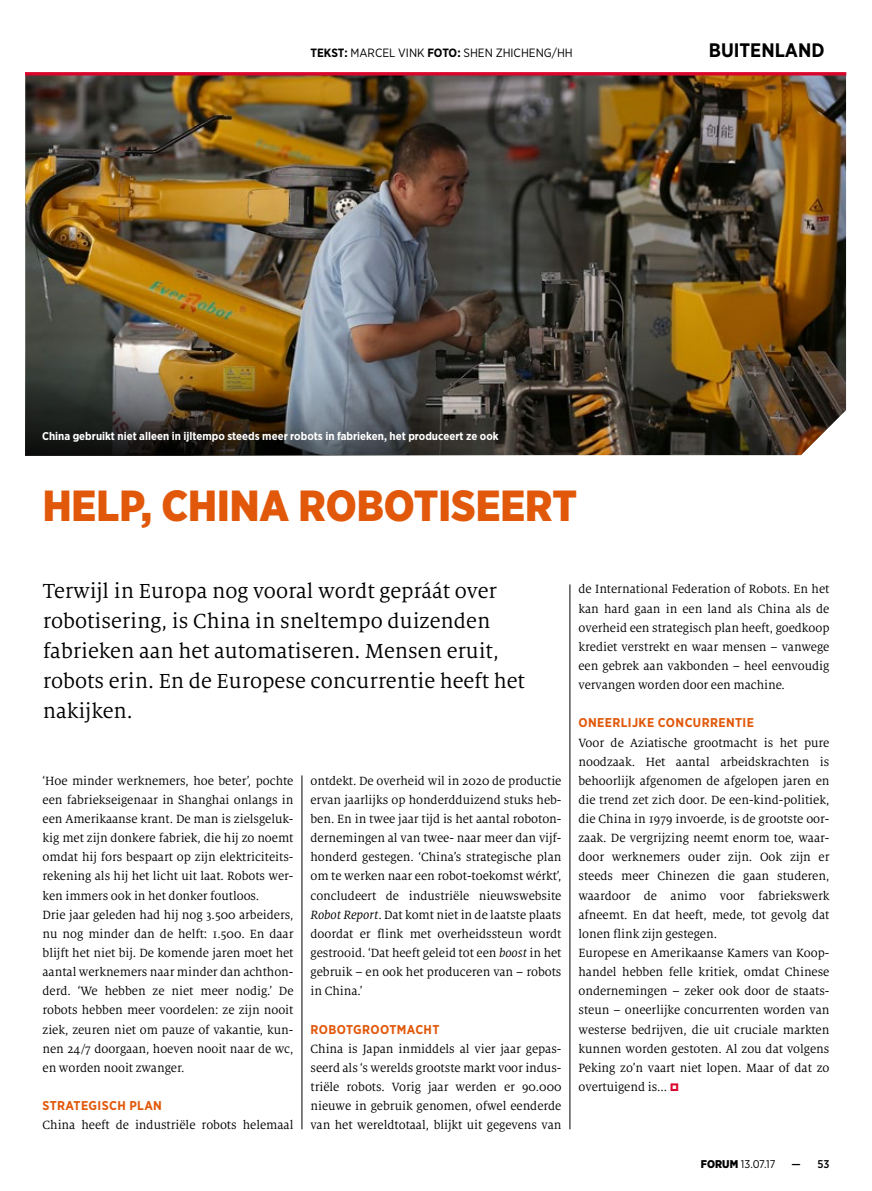
<style>
.page{position:relative;width:872px;height:1191px;background:#fff}
.page>*{position:absolute;margin:0;border:0;box-sizing:border-box;transform-origin:0 0}
.t1{font:900 43.5px "Gotham Narrow";color:#e1580a}
.t2{font:22.5px/30px "Milo Serif Pro";color:#000}
.t3{font:700 19.5px "Gotham Narrow";color:#000}
.t4{font:13.2px/19.2px "Milo Serif Pro";letter-spacing:-.005em;color:#000;text-align:justify}
.t5{font:700 12.75px "Gotham Narrow";letter-spacing:.03em;color:#e1580a}
.t6{font:12px "Gotham Narrow";color:#000}
.t7{font:700 11.25px "Gotham Narrow";color:#fff}
.t8{font:11.25px "Gotham Narrow";color:#000}
.t9{font:500 11.25px "Gotham Narrow";color:#000}
.s1{font-weight:700}
.s2{font-style:italic}
.s3{font-weight:900}
</style>
<div class="page">
<img style="left:25px;top:75px;width:821px;height:380px">
<hr style="left:25px;top:72px;width:821px;height:3px;background:#db052c">
<img style="left:25px;top:334px;width:766px;height:121px">
<hr style="left:302px;top:775px;width:1px;height:354px;background:#000">
<hr style="left:569px;top:584px;width:1px;height:545px;background:#000">
<p class="t6" style="left:310px;top:46px;width:264px"><span class="s1">TEKST:</span> MARCEL VINK <span class="s1">FOTO:</span> SHEN ZHICHENG/HH</p>
<h3 class="t3" style="left:709px;top:38px;width:117px">BUITENLAND</h3>
<p class="t7" style="left:42px;top:429px;width:458px">China gebruikt niet alleen in ijltempo steeds meer robots in fabrieken, het produceert ze ook</p>
<h1 class="t1" style="left:43px;top:476px;width:536px">HELP, CHINA ROBOTISEERT</h1>
<h2 class="t2" style="left:43px;top:576px;width:483px">Terwijl in Europa nog vooral wordt gepráát over robotisering, is China in sneltempo duizenden fabrieken aan het automatiseren. Mensen eruit, robots erin. En de Europese concurrentie heeft het nakijken.</h2>
<p class="t4" style="left:43px;top:771px;width:252px;text-align:left">‘Hoe minder werknemers, hoe beter’, pochte een fabriekseigenaar in Shanghai onlangs in een Amerikaanse krant. De man is zielsgeluk&shy;kig met zijn donkere fabriek, die hij zo noemt omdat hij fors bespaart op zijn elektriciteits&shy;rekening als hij het licht uit laat. Robots wer&shy;ken immers ook in het donker foutloos.<br>Drie jaar geleden had hij nog 3.500 arbeiders, nu nog minder dan de helft: 1.500. En daar blijft het niet bij. De komende jaren moet het aantal werknemers naar minder dan achthon&shy;derd. ‘We hebben ze niet meer nodig.’ De robots hebben meer voordelen: ze zijn nooit ziek, zeuren niet om pauze of vakantie, kun&shy;nen 24/7 doorgaan, hoeven nooit naar de wc, en worden nooit zwanger.</p>
<p class="t5" style="left:43px;top:1097px;width:121px">STRATEGISCH PLAN</p>
<p class="t4" style="left:43px;top:1115px;width:252px">China heeft de industriële robots helemaal</p>
<p class="t4" style="left:310px;top:771px;width:252px">ontdekt. De overheid wil in 2020 de productie ervan jaarlijks op honderdduizend stuks heb&shy;ben. En in twee jaar tijd is het aantal roboton&shy;dernemingen al van twee- naar meer dan vijf&shy;honderd gestegen. ‘China’s strategische plan om te werken naar een robot-toekomst wérkt’, concludeert de industriële nieuwswebsite <span class="s2">Robot Report</span>. Dat komt niet in de laatste plaats doordat er flink met overheidssteun wordt gestrooid. ‘Dat heeft geleid tot een <span class="s2">boost</span> in het gebruik – en ook het produceren van – robots in China.’</p>
<p class="t5" style="left:310px;top:1021px;width:130px">ROBOTGROOTMACHT</p>
<p class="t4" style="left:310px;top:1039px;width:252px">China is Japan inmiddels al vier jaar gepas&shy;seerd als ‘s werelds grootste markt voor indus&shy;triële robots. Vorig jaar werden er 90.000 nieuwe in gebruik genomen, ofwel eenderde van het wereldtotaal, blijkt uit gegevens van</p>
<p class="t4" style="left:578px;top:579px;width:252px">de International Federation of Robots. En het kan hard gaan in een land als China als de overheid een strategisch plan heeft, goedkoop krediet verstrekt en waar mensen – vanwege een gebrek aan vakbonden – heel eenvoudig vervangen worden door een machine.</p>
<p class="t5" style="left:578px;top:714px;width:177px">ONEERLIJKE CONCURRENTIE</p>
<p class="t4" style="left:578px;top:733px;width:252px;text-align:left">Voor de Aziatische grootmacht is het pure noodzaak. Het aantal arbeidskrachten is behoorlijk afgenomen de afgelopen jaren en die trend zet zich door. De een-kind-politiek, die China in 1979 invoerde, is de grootste oor&shy;zaak. De vergrijzing neemt enorm toe, waar&shy;door werknemers ouder zijn. Ook zijn er steeds meer Chinezen die gaan studeren, waardoor de animo voor fabriekswerk afneemt. En dat heeft, mede, tot gevolg dat lonen flink zijn gestegen.<br>Europese en Amerikaanse Kamers van Koop&shy;handel hebben felle kritiek, omdat Chinese ondernemingen – zeker ook door de staats&shy;steun – oneerlijke concurrenten worden van westerse bedrijven, die uit cruciale markten kunnen worden gestoten. Al zou dat volgens Peking zo’n vaart niet lopen. Maar of dat zo overtuigend is...</p>
<p class="t8" style="left:701px;top:1156px;width:76px"><span class="s3">FORUM</span> 13.07.17</p>
<p class="t9" style="left:791px;top:1156px;width:39px">— 53</p>
</div>
